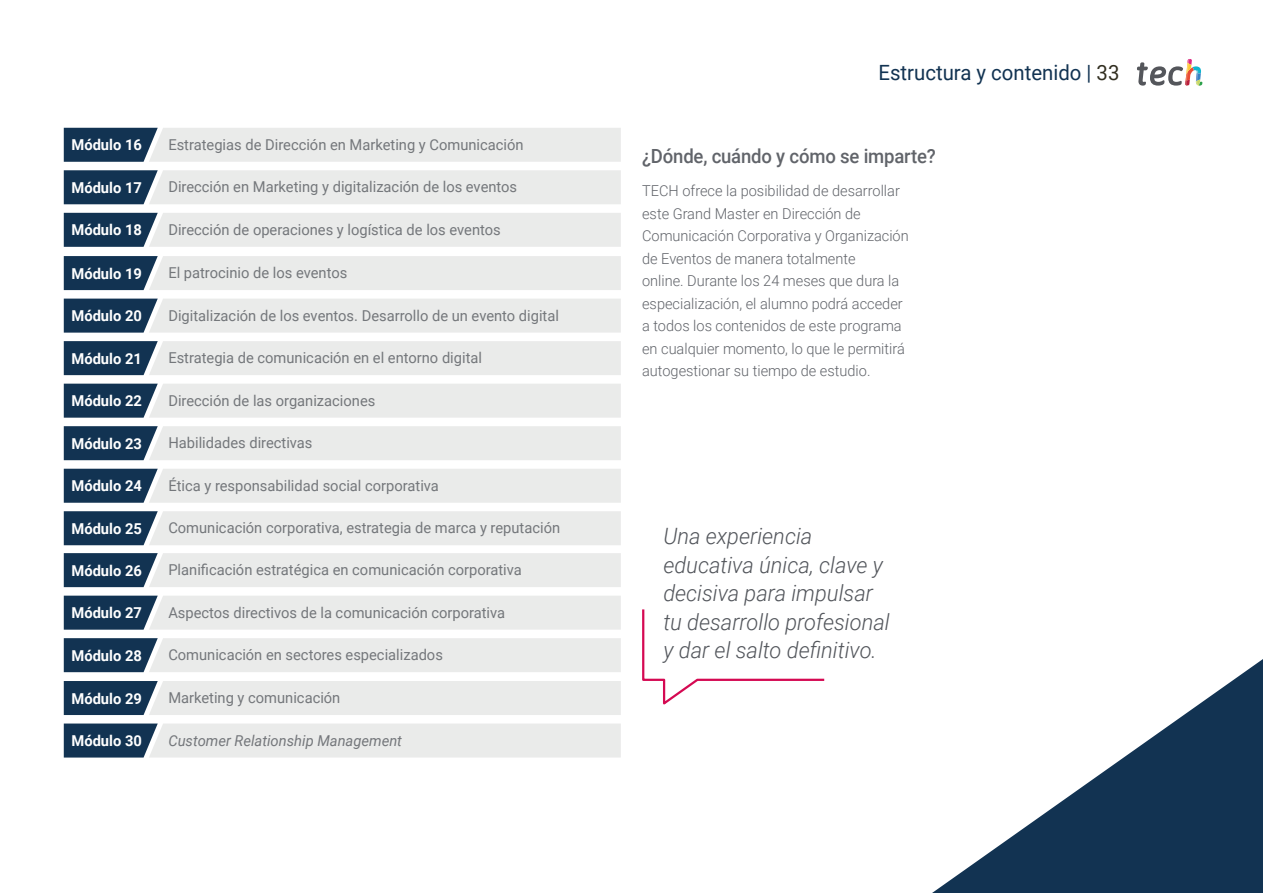
<style>
.page{position:relative;width:1263px;height:893px;background:#fff}
.page>*{position:absolute;margin:0;border:0;box-sizing:border-box;transform-origin:0 0}
.t1{font:italic 300 22.5px/28.5px "Roboto";color:#52555b}
.t2{font:21px "Roboto";color:#123352}
.t3{font:500 19.5px "Roboto";letter-spacing:-.01em;color:#61646a;scale:.95 1}
.t4{font:15px "Roboto";color:#74777b}
.t5{font:300 15px/22.5px "Roboto";color:#61646a}
.t6{font:700 15px "Roboto";color:#fff}
.t7{font:italic 15px "Roboto";color:#74777b}
.s1{color:#312e20}
</style>
<div class="page">
<svg style="left:64px;top:511px;width:557px;height:34px;background:#c8ced2"></svg>
<svg style="left:932px;top:659px;width:331px;height:234px"></svg>
<svg style="left:642px;top:609px;width:183px;height:96px"></svg>
<svg style="left:64px;top:128px;width:557px;height:34px;background:#c8ced2"></svg>
<svg style="left:64px;top:170px;width:557px;height:34px;background:#c9ced2"></svg>
<svg style="left:64px;top:213px;width:557px;height:34px;background:#c8ced2"></svg>
<svg style="left:64px;top:638px;width:557px;height:34px;background:#c8ced2"></svg>
<svg style="left:64px;top:426px;width:557px;height:34px;background:#c8ced2"></svg>
<svg style="left:64px;top:384px;width:557px;height:34px;background:#c9cfd3"></svg>
<svg style="left:64px;top:469px;width:557px;height:34px;background:#c9ced2"></svg>
<svg style="left:64px;top:256px;width:557px;height:34px;background:#c8ced2"></svg>
<svg style="left:64px;top:723px;width:557px;height:34px;background:#c9cfd3"></svg>
<svg style="left:64px;top:681px;width:557px;height:34px;background:#c8ced2"></svg>
<svg style="left:64px;top:299px;width:557px;height:34px;background:#c9cfd3"></svg>
<svg style="left:64px;top:341px;width:557px;height:34px;background:#c8ced2"></svg>
<svg style="left:64px;top:596px;width:557px;height:34px;background:#c9cfd3"></svg>
<svg style="left:64px;top:553px;width:557px;height:34px;background:#c8ced2"></svg>
<svg style="left:1137px;top:59px;width:65px;height:27px"></svg>
<p class="t6" style="left:71px;top:135px;width:72px">Módulo 16</p>
<p class="t6" style="left:71px;top:177px;width:72px">Módulo 17</p>
<p class="t6" style="left:71px;top:220px;width:72px">Módulo 18</p>
<p class="t4" style="left:168px;top:134px;width:357px">Estrategias de Dirección en Marketing y Comunicación</p>
<p class="t4" style="left:168px;top:177px;width:350px">Dirección en Marketing y digitalización de los eventos</p>
<p class="t4" style="left:168px;top:219px;width:334px">Dirección de operaciones y logística de los eventos</p>
<p class="t6" style="left:71px;top:263px;width:72px">Módulo 19</p>
<p class="t4" style="left:168px;top:262px;width:180px">El patrocinio de los eventos</p>
<p class="t6" style="left:71px;top:305px;width:72px">Módulo 20</p>
<p class="t6" style="left:71px;top:348px;width:72px">Módulo 21</p>
<p class="t4" style="left:168px;top:305px;width:392px">Digitalización de los eventos. Desarrollo de un evento digital</p>
<p class="t4" style="left:168px;top:347px;width:315px">Estrategia de comunicación en el entorno digital</p>
<p class="t6" style="left:71px;top:390px;width:72px">Módulo 22</p>
<p class="t4" style="left:168px;top:390px;width:208px">Dirección de las organizaciones</p>
<p class="t6" style="left:71px;top:433px;width:72px">Módulo 23</p>
<p class="t4" style="left:168px;top:432px;width:146px">Habilidades directivas</p>
<p class="t6" style="left:71px;top:475px;width:72px">Módulo 24</p>
<p class="t6" style="left:71px;top:518px;width:72px">Módulo 25</p>
<p class="t4" style="left:168px;top:475px;width:272px">Ética y responsabilidad social corporativa</p>
<p class="t4" style="left:168px;top:517px;width:393px">Comunicación corporativa, estrategia de marca y reputación</p>
<p class="t6" style="left:71px;top:560px;width:72px">Módulo 26</p>
<p class="t4" style="left:168px;top:559px;width:355px">Planificación estratégica en comunicación corporativa</p>
<p class="t6" style="left:71px;top:602px;width:72px">Módulo 27</p>
<p class="t4" style="left:168px;top:602px;width:338px">Aspectos directivos de la comunicación corporativa</p>
<p class="t6" style="left:71px;top:645px;width:72px">Módulo 28</p>
<p class="t4" style="left:168px;top:644px;width:276px">Comunicación en sectores especializados</p>
<p class="t6" style="left:71px;top:688px;width:72px">Módulo 29</p>
<p class="t4" style="left:168px;top:687px;width:174px">Marketing y comunicación</p>
<p class="t6" style="left:71px;top:730px;width:72px">Módulo 30</p>
<p class="t7" style="left:168px;top:730px;width:235px">Customer Relationship Management</p>
<h2 class="t2" style="left:878px;top:57px;width:242px">Estructura y contenido | <span class="s1">33</span></h2>
<h3 class="t3" style="left:642px;top:143px;width:311px">¿Dónde, cuándo y cómo se imparte?</h3>
<p class="t5" style="left:642px;top:179px;width:268px">TECH ofrece la posibilidad de desarrollar este Grand Master en Dirección de Comunicación Corporativa y Organización de Eventos de manera totalmente<br>online. Durante los 24 meses que dura la especialización, el alumno podrá acceder a todos los contenidos de este programa en cualquier momento, lo que le permitirá autogestionar su tiempo de estudio.</p>
<h1 class="t1" style="left:663px;top:521px;width:228px">Una experiencia educativa única, clave y decisiva para impulsar tu desarrollo profesional y dar el salto definitivo.</h1>
</div>
